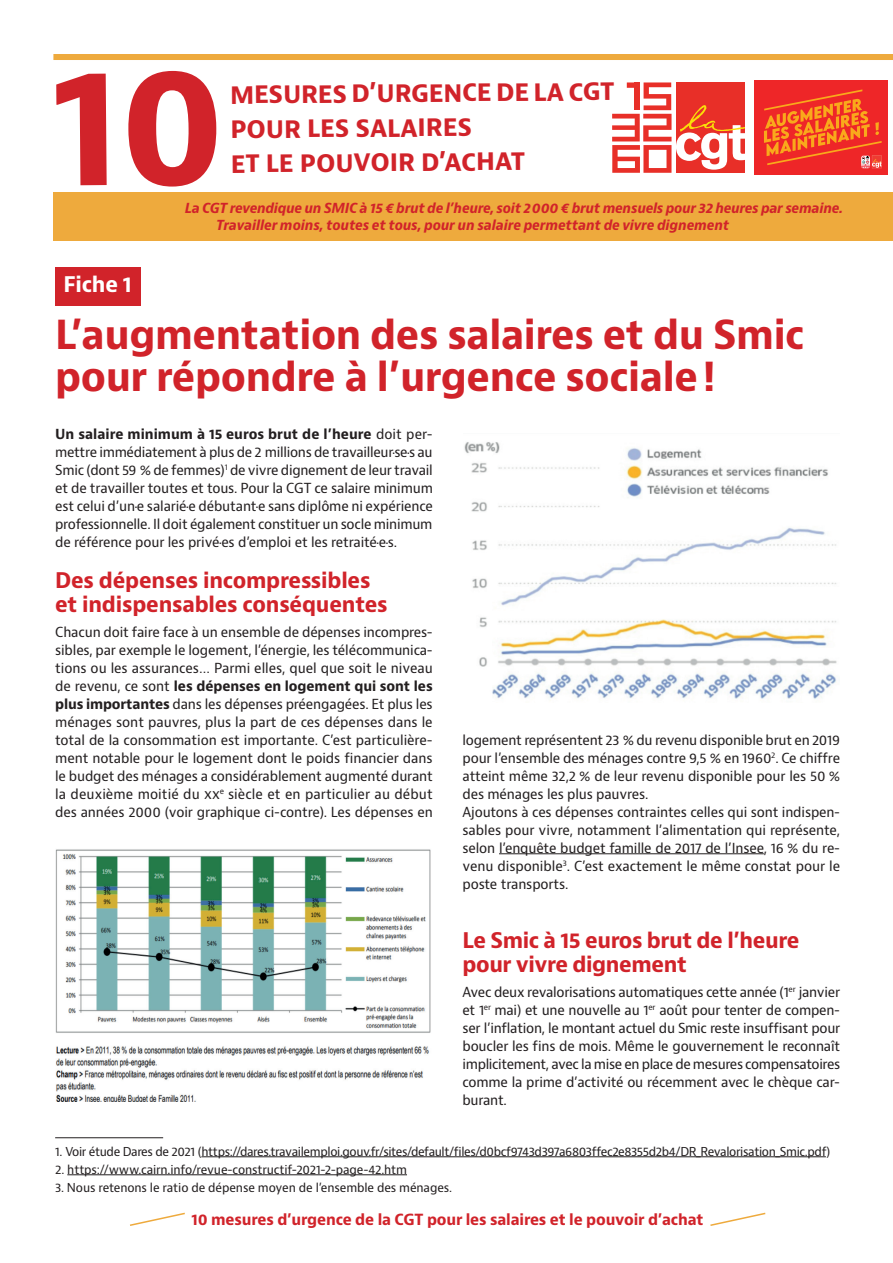
<style>
.page{position:relative;width:893px;height:1263px;background:#fff}
.page>*{position:absolute;margin:0;border:0;box-sizing:border-box;transform-origin:0 0}
.t1{font:700 39px/42px "Bernino Sans";letter-spacing:-.01em;color:#d1232a}
.t2{font:700 25.5px/34px "Bernino Sans";color:#d1232a}
.t3{font:700 21px/24px "Bernino Sans";letter-spacing:-.015em;color:#d1232a}
.t4{font:700 21px "Bernino Sans";letter-spacing:-.01em;color:#fff}
.t5{font:700 15px "Bernino Sans";letter-spacing:-.01em;color:#d1232a}
.t6{font:13.5px/18px "Bernino Sans";letter-spacing:-.01em;color:#231f20;text-align:justify}
.t7{font:italic 700 13.5px/16.5px "Bernino Sans";letter-spacing:-.02em;color:#d1232a}
.t8{font:12px "Bernino Sans";letter-spacing:-.03em;color:#231f20}
.t9{font:12px "Bernino Sans";letter-spacing:-.01em;color:#231f20}
.s1{font-weight:700}
</style>
<div class="page">
<svg style="left:710px;top:1212px;width:56px;height:14px"></svg>
<svg style="left:130px;top:1212px;width:55px;height:14px"></svg>
<hr style="left:55px;top:1137px;width:108px;height:1px;background:#231f20">
<hr style="left:201px;top:1156px;width:625px;height:1px;background:#231f20">
<hr style="left:67px;top:1174px;width:340px;height:1px;background:#231f20">
<hr style="left:499px;top:853px;width:265px;height:1px;background:#231f20">
<div style="left:53px;top:54px;width:840px;height:6px;background:#eeaa3d"></div>
<div style="left:55px;top:267px;width:85px;height:38px;background:#d1232a"></div>
<img style="left:55px;top:849px;width:376px;height:252px">
<img style="left:464px;top:442px;width:373px;height:257px">
<div style="left:754px;top:80px;width:134px;height:95px;background:#ee2628"></div>
<svg style="left:764px;top:89px;width:118px;height:79px"></svg>
<svg style="left:612px;top:82px;width:133px;height:91px"></svg>
<div style="left:53px;top:192px;width:840px;height:49px;background:#eeaa3d"></div>
<h2 class="t2" style="left:229px;top:79px;width:387px;rotate:-1deg">MESURES D’URGENCE DE LA CGT<br>POUR LES SALAIRES</h2>
<h2 class="t2" style="left:230px;top:148px;width:296px;rotate:-1deg">ET LE POUVOIR D’ACHAT</h2>
<h3 class="t4" style="left:64px;top:271px;width:70px">Fiche 1</h3>
<p class="t7" style="left:216px;top:200px;width:628px;text-indent:-31px">La CGT revendique un SMIC à 15 € brut de l’heure, soit 2000 € brut mensuels pour 32 heures par semaine.<br>Travailler moins, toutes et tous, pour un salaire permettant de vivre dignement</p>
<h1 class="t1" style="left:55px;top:314px;width:751px">L’augmentation des salaires et du Smic pour répondre à l’urgence sociale!</h1>
<p class="t6" style="left:55px;top:425px;width:379px"><span class="s1">Un salaire minimum à 15 euros brut de l’heure</span> doit per&shy;mettre immédiatement à plus de 2 millions de travailleur·se·s au Smic (dont 59 % de femmes)<sup>1</sup> de vivre dignement de leur travail et de travailler toutes et tous. Pour la CGT ce salaire minimum est celui d’un·e salarié·e débutant·e sans diplôme ni expérience professionnelle. Il doit également constituer un socle minimum de référence pour les privé·es d’emploi et les retraité·e·s.</p>
<h3 class="t3" style="left:55px;top:568px;width:334px">Des dépenses incompressibles et indispensables conséquentes</h3>
<p class="t6" style="left:55px;top:623px;width:379px">Chacun doit faire face à un ensemble de dépenses incompres&shy;sibles, par exemple le logement, l’énergie, les télécommunica&shy;tions ou les assurances… Parmi elles, quel que soit le niveau de revenu, ce sont <span class="s1">les dépenses en logement qui sont les plus importantes</span> dans les dépenses préengagées. Et plus les ménages sont pauvres, plus la part de ces dépenses dans le total de la consommation est importante. C’est particulière&shy;ment notable pour le logement dont le poids financier dans le budget des ménages a considérablement augmenté durant la deuxième moitié du xx<sup>e</sup> siècle et en particulier au début des années 2000 (voir graphique ci-contre). Les dépenses en</p>
<p class="t6" style="left:462px;top:731px;width:379px;text-align:left">logement représentent 23 % du revenu disponible brut en 2019 pour l’ensemble des ménages contre 9,5 % en 1960<sup>2</sup>. Ce chiffre atteint même 32,2 % de leur revenu disponible pour les 50 % des ménages les plus pauvres.<br>Ajoutons à ces dépenses contraintes celles qui sont indispen&shy;sables pour vivre, notamment l’alimentation qui représente, selon l’enquête budget famille de 2017 de l’Insee, 16 % du re&shy;venu disponible<sup>3</sup>. C’est exactement le même constat pour le poste transports.</p>
<h3 class="t3" style="left:462px;top:928px;width:338px">Le Smic à 15 euros brut de l’heure pour vivre dignement</h3>
<p class="t6" style="left:462px;top:983px;width:379px">Avec deux revalorisations automatiques cette année (1<sup>er</sup> janvier et 1<sup>er</sup> mai) et une nouvelle au 1<sup>er</sup> août pour tenter de compen&shy;ser l’inflation, le montant actuel du Smic reste insuffisant pour boucler les fins de mois. Même le gouvernement le reconnaît implicitement, avec la mise en place de mesures compensatoires comme la prime d’activité ou récemment avec le chèque car&shy;burant.</p>
<p class="t8" style="left:55px;top:1143px;width:777px">1. Voir étude Dares de 2021 (https://dares.travailemploi.gouv.fr/sites/default/files/d0bcf9743d397a6803ffec2e8355d2b4/DR_Revalorisation_Smic.pdf)</p>
<p class="t9" style="left:55px;top:1161px;width:353px">2. https://www.cairn.info/revue-constructif-2021-2-page-42.htm</p>
<p class="t9" style="left:55px;top:1179px;width:398px">3. Nous retenons le ratio de dépense moyen de l’ensemble des ménages.</p>
<p class="t5" style="left:192px;top:1210px;width:513px">10 mesures d’urgence de la CGT pour les salaires et le pouvoir d’achat</p>
</div>
